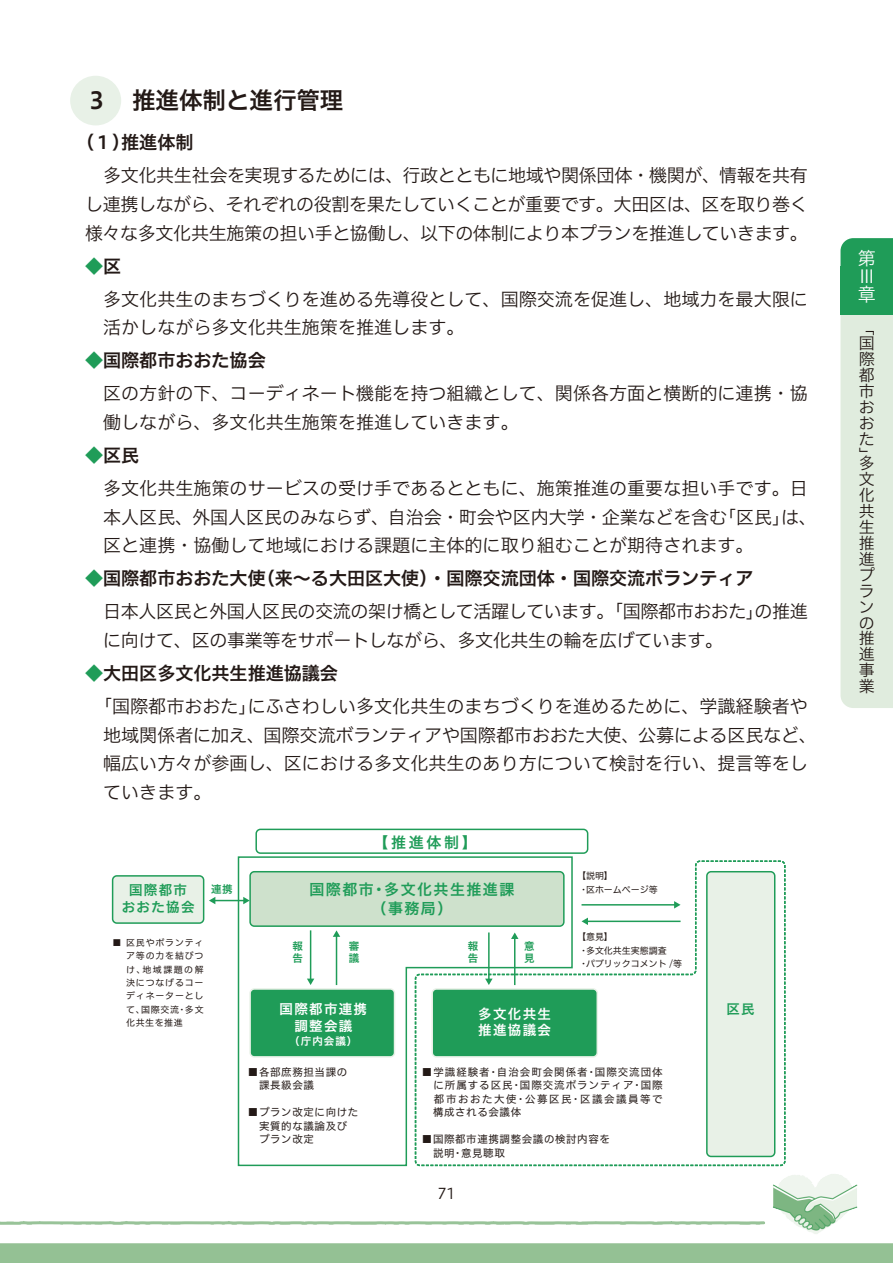
<style>
.page{position:relative;width:893px;height:1263px;background:#fff}
.page>*{position:absolute;margin:0;border:0;box-sizing:border-box;transform-origin:0 0}
.ベタ組み用_A_T_見出し{font:23.55px "Hiragino UD Sans F Std N W6";color:#231916}
.ベタ組み用_A_T{font:18px/28.7px "Hiragino UD Sans F Std N W3";color:#231916}
.ベタ組み用_A_T_1-0_5{font:18px/28.7px "Hiragino UD Sans F Std N W3";letter-spacing:-.025em;color:#231916;text-align:justify}
.ベタ組み用_A_T-2{font:18px/28.7px "Hiragino UD Sans F Std N W3";letter-spacing:-.02em;color:#231916}
.本文_色付き{font:18px "Hiragino UD Sans F Std N W6";color:#231916}
.ベタ組み用_A_T_見出し-2{font:18px "Hiragino UD Sans F Std N W6";color:#231916}
.t1{font:18px/18px "Hiragino UD Sans F Std N W3";color:#fff}
.本文_色付き-2{font:18px "Hiragino UD Sans F Std N W6";color:#1f9c58}
.t2{font:15.9px/15.9px "Hiragino UD Sans F Std N W3";color:#231916;text-align:justify}
.t3{font:15px/19.5px "Hiragino UD Sans F Std N W6";letter-spacing:.1em;color:#1f9c58;text-align:center}
.t4{font:14.85px "Hiragino UD Sans F Std N W3";color:#231916}
.t5{font:13.5px/16.5px "Hiragino UD Sans F Std N W6";letter-spacing:.1em;color:#fff;text-align:center}
.t6{font:13.5px/16.5px "Hiragino UD Sans F Std N W6";letter-spacing:.1em;color:#1f9c58;text-align:center}
.t7{font:10.5px/13.5px "Hiragino UD Sans F Std N W4";letter-spacing:.06em;color:#231916}
.t8{font:10.5px/11.1px "Hiragino UD Sans F Std N W6";color:#1f9c58}
.t9{font:10.5px "Hiragino UD Sans F Std N W6";color:#fff}
.t10{font:9px/13.5px "Hiragino UD Sans F Std N W4";letter-spacing:.08em;color:#231916;text-align:justify}
.t11{font:9px/13.5px "Hiragino UD Sans F Std N W4";color:#231916}
.s1{color:#231916}
.s2{color:#1f9c58}
</style>
<div class="page">
<img style="left:0;top:76px;width:893px;height:1187px">
<div style="left:70px;top:76px;width:51px;height:49px;background:#e8f1e7;border-radius:50%"></div>
<div style="left:113px;top:876px;width:91px;height:47px;background:#e8f1e7;border-radius:4px"></div>
<div style="left:112px;top:875px;width:92px;height:49px;border:1px solid #1f9c58;border-radius:4px"></div>
<svg style="left:237px;top:856px;width:336px;height:311px"></svg>
<div style="left:250px;top:872px;width:314px;height:54px;background:#cee1cc;border-radius:4px"></div>
<div style="left:249px;top:871px;width:316px;height:56px;border:1px solid #1f9c58;border-radius:4px"></div>
<div style="left:250px;top:989px;width:144px;height:68px;background:#1f9c58;border-radius:4px"></div>
<div style="left:249px;top:988px;width:146px;height:69px;border:1px solid #e8f1e7;border-radius:4px"></div>
<div style="left:255px;top:829px;width:333px;height:25px;border:1px solid #1f9c58;border-radius:4px"></div>
<hr style="left:214px;top:900px;width:30px;height:1px;background:#1f9c58">
<svg style="left:209px;top:897px;width:6px;height:7px"></svg>
<svg style="left:243px;top:897px;width:7px;height:7px"></svg>
<hr style="left:310px;top:930px;width:1px;height:50px;background:#1f9c58">
<svg style="left:307px;top:978px;width:7px;height:7px"></svg>
<hr style="left:336px;top:936px;width:1px;height:49px;background:#1f9c58">
<svg style="left:333px;top:930px;width:7px;height:7px"></svg>
<svg style="left:414px;top:860px;width:372px;height:307px"></svg>
<svg style="left:840px;top:238px;width:53px;height:470px;background:#d4e7d5"></svg>
<div style="left:840px;top:266px;width:53px;height:49px;background:#1f9c58"></div>
<p class="ベタ組み用_A_T_見出し" style="left:85px;top:82px;width:260px">３　推進体制と進行管理</p>
<p class="ベタ組み用_A_T_見出し-2" style="left:76px;top:129px;width:119px">（１）推進体制</p>
<p class="ベタ組み用_A_T_1-0_5" style="left:85px;top:160px;width:724px;text-indent:18px">多文化共生社会を実現するためには、行政とともに地域や関係団体・機関が、情報を共有し連携しながら、それぞれの役割を果たしていくことが重要です。大田区は、区を取り巻く様々な多文化共生施策の担い手と協働し、以下の体制により本プランを推進していきます。</p>
<p class="本文_色付き-2" style="left:85px;top:252px;width:38px">◆<span class="s1">区</span></p>
<p class="ベタ組み用_A_T" style="left:103px;top:283px;width:706px">多文化共生のまちづくりを進める先導役として、国際交流を促進し、地域力を最大限に活かしながら多文化共生施策を推進します。</p>
<p class="本文_色付き" style="left:85px;top:347px;width:182px"><span class="s2">◆</span>国際都市おおた協会</p>
<p class="ベタ組み用_A_T" style="left:103px;top:378px;width:706px">区の方針の下、コーディネート機能を持つ組織として、関係各方面と横断的に連携・協働しながら、多文化共生施策を推進していきます。</p>
<p class="本文_色付き" style="left:85px;top:441px;width:56px"><span class="s2">◆</span>区民</p>
<p class="ベタ組み用_A_T" style="left:103px;top:473px;width:715px">多文化共生施策のサービスの受け手であるとともに、施策推進の重要な担い手です。日本人区民、外国人区民のみならず、自治会・町会や区内大学・企業などを含む「区民」は、区と連携・協働して地域における課題に主体的に取り組むことが期待されます。</p>
<p class="本文_色付き" style="left:85px;top:565px;width:670px"><span class="s2">◆</span>国際都市おおた大使（来～る大田区大使）・国際交流団体・国際交流ボランティア</p>
<p class="ベタ組み用_A_T-2" style="left:103px;top:596px;width:706px">日本人区民と外国人区民の交流の架け橋として活躍しています。「国際都市おおた」の推進に向けて、区の事業等をサポートしながら、多文化共生の輪を広げています。</p>
<p class="本文_色付き" style="left:85px;top:659px;width:254px"><span class="s2">◆</span>大田区多文化共生推進協議会</p>
<p class="ベタ組み用_A_T" style="left:103px;top:691px;width:715px;text-indent:-9px">「国際都市おおた」にふさわしい多文化共生のまちづくりを進めるために、学識経験者や地域関係者に加え、国際交流ボランティアや国際都市おおた大使、公募による区民など、幅広い方々が参画し、区における多文化共生のあり方について検討を行い、提言等をしていきます。</p>
<p class="t3" style="left:373px;top:831px;width:105px">【推進体制】</p>
<p class="t3" style="left:309px;top:878px;width:206px">国際都市・多文化共生推進課（事務局）</p>
<p class="t11" style="left:577px;top:869px;width:82px">【説明】<br>・区ホームページ等</p>
<p class="t11" style="left:577px;top:930px;width:107px">【意見】<br>・多文化共生実態調査<br>・パブリックコメント /等</p>
<p class="t6" style="left:122px;top:881px;width:74px">国際都市おおた協会</p>
<p class="t8" style="left:211px;top:882px;width:23px">連携</p>
<p class="t10" style="left:126px;top:935px;width:79px">区民やボランティア等の力を結びつけ、地域課題の解決につなげるコーディネーターとして、国際交流・多文化共生を推進</p>
<p class="t10" style="left:113px;top:935px;width:10px">■</p>
<p class="t8" style="left:293px;top:940px;width:12px">報告</p>
<p class="t8" style="left:349px;top:940px;width:12px">審議</p>
<p class="t8" style="left:468px;top:940px;width:12px">報告</p>
<p class="t8" style="left:524px;top:940px;width:12px">意見</p>
<p class="t5" style="left:478px;top:1005px;width:74px;text-align:left">多文化共生推進協議会</p>
<p class="t6" style="left:726px;top:999px;width:30px">区民</p>
<p class="t5" style="left:280px;top:1000px;width:89px">国際都市連携調整会議</p>
<p class="t9" style="left:289px;top:1033px;width:70px">（庁内会議）</p>
<p class="t7" style="left:248px;top:1064px;width:101px">■各部庶務担当課の　課長級会議</p>
<p class="t7" style="left:248px;top:1105px;width:112px">■プラン改定に向けた　実質的な議論及び　プラン改定</p>
<p class="t7" style="left:422px;top:1064px;width:242px;text-align:justify">■学識経験者・自治会町会関係者・国際交流団体　に所属する区民・国際交流ボランティア・国際　都市おおた大使・公募区民・区議会議員等で　構成される会議体</p>
<p class="t7" style="left:422px;top:1132px;width:190px">■国際都市連携調整会議の検討内容を　説明・意見聴取</p>
<p class="t4" style="left:437px;top:1182px;width:20px">71</p>
<p class="t1" style="left:858px;top:248px;width:19px">第<br>Ⅲ章</p>
<p class="t2" style="left:859px;top:319px;width:17px">「国際都市おおた」</p>
<p class="t2" style="left:859px;top:454px;width:17px;text-align:left">多文化共生推進プランの推進事業</p>
</div>
